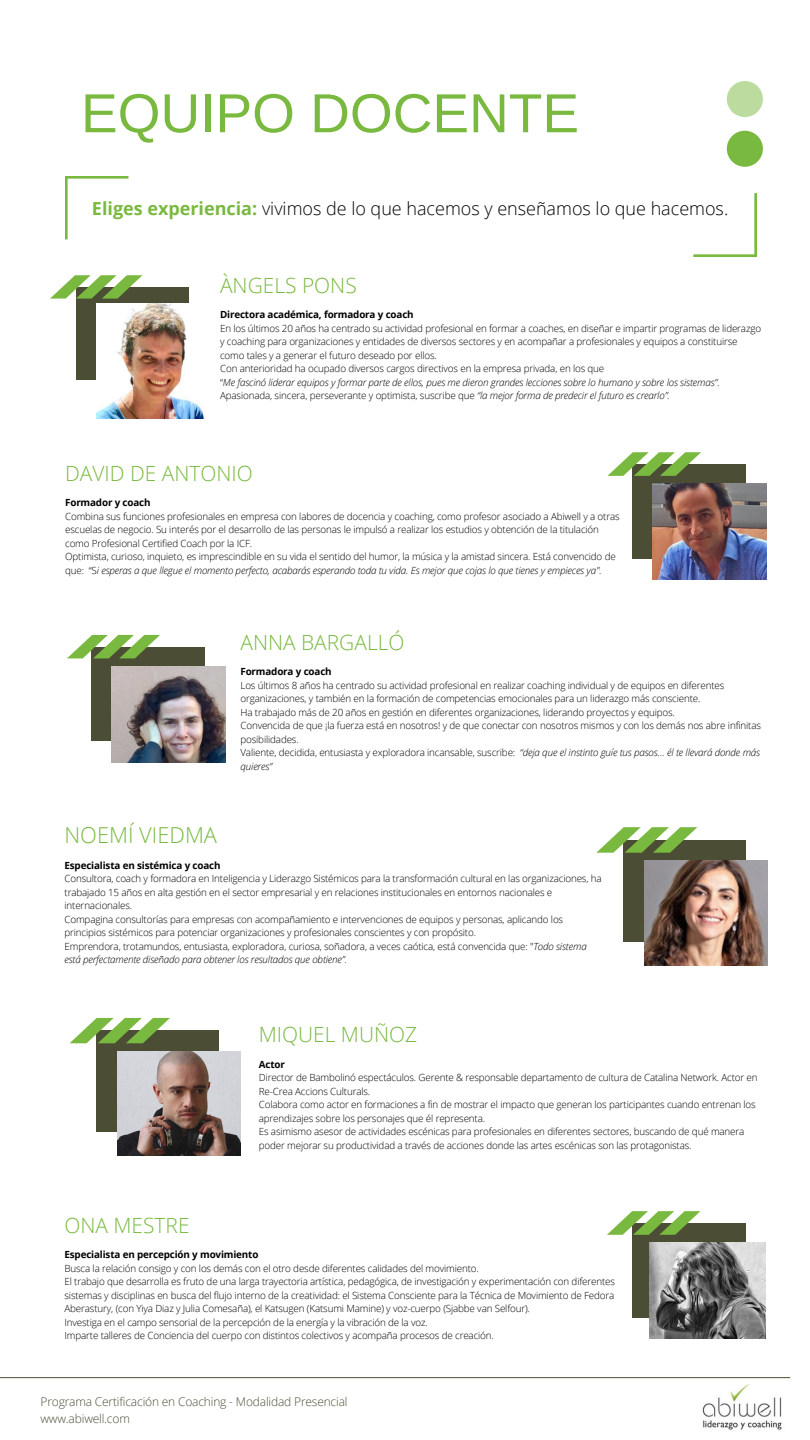
<style>
.page{position:relative;width:810px;height:1440px;background:#fff}
.page>*{position:absolute;margin:0;border:0;box-sizing:border-box;transform-origin:0 0}
.t1{font:55px "Arimo";color:#79b93f}
.t2{font:300 21.9px "Open Sans";color:#79b93f}
.t3{font:300 20.9px "Open Sans";color:#79b93f}
.t4{font:300 18px "Open Sans";color:#000}
.t5{font:300 12px/16.5px "Open Sans";letter-spacing:-.015em;color:#4b4d35}
.t6{font:300 9.8px/13.5px "Open Sans";letter-spacing:-.015em;color:#000}
.t7{font:700 9.8px "Open Sans";letter-spacing:-.015em;color:#000}
.s1{font-weight:700;color:#79b93f}
.s2{font-style:italic}
</style>
<div class="page">
<div style="left:727px;top:131px;width:36px;height:36px;background:#79b93f;border-radius:50%"></div>
<div style="left:727px;top:81px;width:36px;height:36px;background:#bcdc9f;border-radius:50%"></div>
<div style="left:76px;top:287px;width:113px;height:93px;background:#4b4d35"></div>
<svg style="left:50px;top:275px;width:92px;height:23px"></svg>
<div style="left:632px;top:464px;width:114px;height:95px;background:#4b4d35"></div>
<svg style="left:608px;top:452px;width:93px;height:24px"></svg>
<img style="left:652px;top:483px;width:114px;height:96px">
<img style="left:65px;top:176px;width:64px;height:64px">
<img style="left:693px;top:193px;width:63px;height:63px">
<img style="left:702px;top:1384px;width:80px;height:46px">
<hr style="left:0;top:1377px;width:790px;height:1px;background:#4b4d35">
<div style="left:92px;top:647px;width:113px;height:93px;background:#4b4d35"></div>
<svg style="left:67px;top:635px;width:93px;height:23px"></svg>
<img style="left:112px;top:666px;width:114px;height:96px">
<div style="left:96px;top:1031px;width:122px;height:101px;background:#4b4d35"></div>
<svg style="left:70px;top:1018px;width:100px;height:25px"></svg>
<img style="left:118px;top:1052px;width:123px;height:103px">
<div style="left:623px;top:840px;width:123px;height:102px;background:#4b4d35"></div>
<svg style="left:596px;top:827px;width:101px;height:26px"></svg>
<img style="left:645px;top:861px;width:123px;height:104px">
<div style="left:632px;top:1223px;width:114px;height:94px;background:#4b4d35"></div>
<svg style="left:607px;top:1211px;width:93px;height:24px"></svg>
<img style="left:650px;top:1242px;width:116px;height:96px">
<img style="left:96px;top:304px;width:108px;height:115px">
<h1 class="t1" style="left:81px;top:82px;width:500px">EQUIPO DOCENTE</h1>
<h3 class="t4" style="left:92px;top:196px;width:638px"><span class="s1">Eliges experiencia:</span> vivimos de lo que hacemos y enseñamos lo que hacemos.</h3>
<h3 class="t3" style="left:220px;top:270px;width:138px">ÀNGELS PONS</h3>
<p class="t7" style="left:220px;top:308px;width:195px">Directora académica, formadora y coach</p>
<p class="t6" style="left:220px;top:321px;width:543px">En los últimos 20 años ha centrado su actividad profesional en formar a coaches, en diseñar e impartir programas de liderazgo y coaching para organizaciones y entidades de diversos sectores y en acompañar a profesionales y equipos a constituirse como tales y a generar el futuro deseado por ellos.<br>Con anterioridad ha ocupado diversos cargos directivos en la empresa privada, en los que<br>“<span class="s2">Me fascinó liderar equipos y formar parte de ellos, pues me dieron grandes lecciones sobre lo humano y sobre los sistemas”.<br></span>Apasionada, sincera, perseverante y optimista, suscribe que <span class="s2">“la mejor forma de predecir el futuro es crearlo”.</span></p>
<h3 class="t3" style="left:65px;top:458px;width:189px">DAVID DE ANTONIO</h3>
<p class="t7" style="left:65px;top:496px;width:87px">Formador y coach</p>
<p class="t6" style="left:65px;top:509px;width:556px">Combina sus funciones profesionales en empresa con labores de docencia y coaching, como profesor asociado a Abiwell y a otras escuelas de negocio. Su interés por el desarrollo de las personas le impulsó a realizar los estudios y obtención de la titulación como Profesional Certified Coach por la ICF.<br>Optimista, curioso, inquieto, es imprescindible en su vida el sentido del humor, la música y la amistad sincera. Está convencido de que: “S<span class="s2">i esperas a que llegue el momento perfecto, acabarás esperando toda tu vida. Es mejor que cojas lo que tienes y empieces ya".</span></p>
<h3 class="t3" style="left:240px;top:627px;width:166px">ANNA BARGALLÓ</h3>
<p class="t7" style="left:240px;top:665px;width:93px">Formadora y coach</p>
<p class="t6" style="left:240px;top:678px;width:522px">Los últimos 8 años ha centrado su actividad profesional en realizar coaching individual y de equipos en diferentes organizaciones, y también en la formación de competencias emocionales para un liderazgo más consciente.<br>Ha trabajado más de 20 años en gestión en diferentes organizaciones, liderando proyectos y equipos.<br>Convencida de que ¡la fuerza está en nosotros! y de que conectar con nosotros mismos y con los demás nos abre infinitas posibilidades.<br>Valiente, decidida, entusiasta y exploradora incansable, suscribe: <span class="s2">“deja que el instinto guíe tus pasos… él te llevará donde más quieres”</span></p>
<h2 class="t2" style="left:65px;top:819px;width:154px">NOEMÍ VIEDMA</h2>
<p class="t7" style="left:65px;top:858px;width:158px">Especialista en sistémica y coach</p>
<p class="t6" style="left:65px;top:871px;width:539px">Consultora, coach y formadora en Inteligencia y Liderazgo Sistémicos para la transformación cultural en las organizaciones, ha trabajado 15 años en alta gestión en el sector empresarial y en relaciones institucionales en entornos nacionales e internacionales.<br>Compagina consultorías para empresas con acompañamiento e intervenciones de equipos y personas, aplicando los principios sistémicos para potenciar organizaciones y profesionales conscientes y con propósito.<br>Emprendora, trotamundos, entusiasta, exploradora, curiosa, soñadora, a veces caótica, está convencida que: "<span class="s2">Todo sistema está perfectamente diseñado para obtener los resultados que obtiene”.</span></p>
<h3 class="t3" style="left:259px;top:1020px;width:160px">MIQUEL MUÑOZ</h3>
<p class="t7" style="left:259px;top:1057px;width:28px">Actor</p>
<p class="t6" style="left:259px;top:1071px;width:500px">Director de Bambolinó espectáculos. Gerente &amp; responsable departamento de cultura de Catalina Network. Actor en Re-Crea Accions Culturals.<br>Colabora como actor en formaciones a fin de mostrar el impacto que generan los participantes cuando entrenan los aprendizajes sobre los personajes que él representa.<br>Es asimismo asesor de actividades escénicas para profesionales en diferentes sectores, buscando de qué manera poder mejorar su productividad a través de acciones donde las artes escénicas son las protagonistas.</p>
<h3 class="t3" style="left:65px;top:1210px;width:127px">ONA MESTRE</h3>
<p class="t7" style="left:65px;top:1248px;width:196px">Especialista en percepción y movimiento</p>
<p class="t6" style="left:65px;top:1261px;width:552px">Busca la relación consigo y con los demás con el otro desde diferentes calidades del movimiento.<br>El trabajo que desarrolla es fruto de una larga trayectoria artística, pedagógica, de investigación y experimentación con diferentes sistemas y disciplinas en busca del flujo interno de la creatividad: el Sistema Consciente para la Técnica de Movimiento de Fedora Aberastury, (con Yiya Diaz y Julia Comesaña), el Katsugen (Katsumi Mamine) y voz-cuerpo (Sjabbe van Selfour).<br>Investiga en el campo sensorial de la percepción de la energía y la vibración de la voz.<br>Imparte talleres de Conciencia del cuerpo con distintos colectivos y acompaña procesos de creación.</p>
<p class="t5" style="left:40px;top:1393px;width:309px">Programa Certificación en Coaching - Modalidad Presencial www.abiwell.com</p>
</div>
